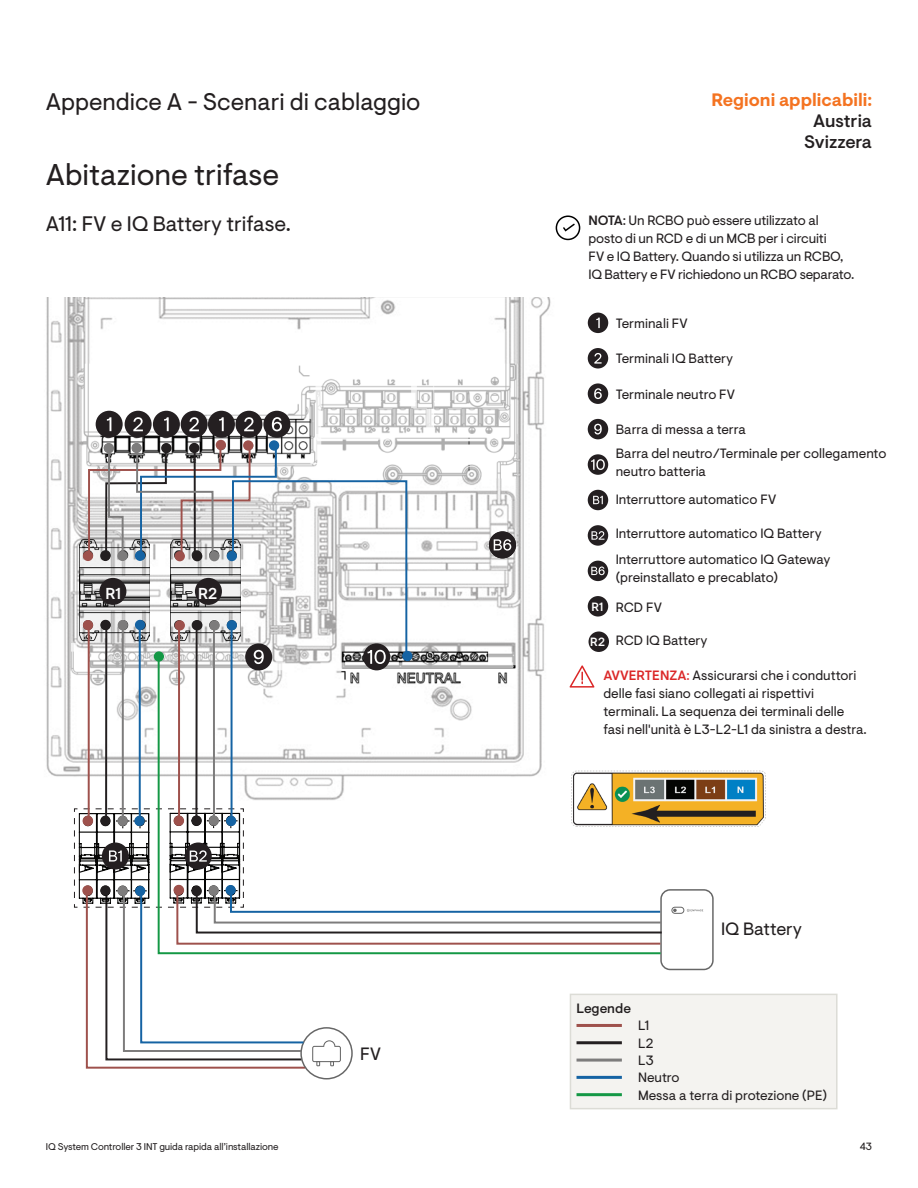
<style>
.page{position:relative;width:918px;height:1188px;background:#fff}
.page>*{position:absolute;margin:0;border:0;box-sizing:border-box;transform-origin:0 0}
.Subheading{font:30px "Enphase Visuelt";color:#231f20}
.Enphase_H1{font:24px "Enphase Visuelt";color:#231f20}
.Enphase_H2{font:21px "Enphase Visuelt";color:#231f20}
.t1{font:700 18px "Enphase Visuelt";color:#f47321}
.t2{font:500 18px/21px "Enphase Visuelt";color:#231f20;text-align:center}
.t3{font:17.85px "Enphase Visuelt";color:#231f20}
.t4{font:500 15.9px "Enphase Visuelt";color:#fff}
.t5{font:13.5px/18px "Enphase Visuelt";color:#231f20}
.t6{font:500 13.5px "Enphase Visuelt";color:#231f20}
.t7{font:500 12px "Enphase Visuelt";color:#fff}
.t8{font:10.5px "Enphase Visuelt";color:#231f20}
.t9{font:9.75px "Enphase Visuelt";letter-spacing:-.01em;color:#231f20}
.s1{font-weight:500}
.s2{font-weight:500;color:#db2828}
.s3{color:#db2828}
</style>
<div class="page">
<div style="left:570px;top:994px;width:268px;height:115px;background:#f4f3f0;border:2px solid #dcdcd6"></div>
<hr style="left:577px;top:1076px;width:45px;height:3px;background:#1563a3">
<hr style="left:577px;top:1093px;width:45px;height:3px;background:#149845">
<div style="left:588px;top:419px;width:20px;height:20px;background:#241f21;border-radius:50%"></div>
<svg style="left:594px;top:424px;width:8px;height:11px"></svg>
<div style="left:588px;top:348px;width:20px;height:21px;background:#241f21;border-radius:50%"></div>
<svg style="left:594px;top:353px;width:8px;height:11px"></svg>
<div style="left:588px;top:454px;width:20px;height:21px;background:#241f21;border-radius:50%"></div>
<svg style="left:591px;top:459px;width:14px;height:11px"></svg>
<div style="left:588px;top:525px;width:20px;height:21px;background:#241f21;border-radius:50%"></div>
<svg style="left:591px;top:531px;width:13px;height:9px"></svg>
<div style="left:588px;top:561px;width:20px;height:20px;background:#241f21;border-radius:50%"></div>
<svg style="left:591px;top:567px;width:14px;height:8px"></svg>
<div style="left:588px;top:490px;width:20px;height:20px;background:#241f21;border-radius:50%"></div>
<svg style="left:593px;top:496px;width:10px;height:8px"></svg>
<div style="left:588px;top:383px;width:20px;height:21px;background:#241f21;border-radius:50%"></div>
<svg style="left:594px;top:388px;width:8px;height:11px"></svg>
<div style="left:588px;top:313px;width:20px;height:20px;background:#241f21;border-radius:50%"></div>
<svg style="left:596px;top:318px;width:4px;height:10px"></svg>
<div style="left:588px;top:596px;width:20px;height:21px;background:#241f21;border-radius:50%"></div>
<div style="left:589px;top:631px;width:20px;height:21px;background:#241f21;border-radius:50%"></div>
<img style="left:46px;top:297px;width:505px;height:503px">
<img style="left:79px;top:535px;width:8px;height:109px">
<div style="left:96px;top:411px;width:27px;height:27px;background:#241f21;border-radius:50%"></div>
<svg style="left:107px;top:417px;width:4px;height:14px"></svg>
<div style="left:153px;top:411px;width:27px;height:27px;background:#241f21;border-radius:50%"></div>
<svg style="left:164px;top:417px;width:5px;height:14px"></svg>
<div style="left:208px;top:411px;width:27px;height:27px;background:#241f21;border-radius:50%"></div>
<svg style="left:219px;top:417px;width:5px;height:14px"></svg>
<div style="left:235px;top:411px;width:27px;height:27px;background:#241f21;border-radius:50%"></div>
<svg style="left:244px;top:417px;width:10px;height:14px"></svg>
<div style="left:83px;top:620px;width:10px;height:10px;background:#9e514c;border-radius:50%"></div>
<div style="left:402px;top:651px;width:10px;height:10px;background:#1563a3;border-radius:50%"></div>
<div style="left:489px;top:531px;width:27px;height:27px;background:#241f21;border-radius:50%"></div>
<svg style="left:494px;top:539px;width:17px;height:12px"></svg>
<div style="left:83px;top:551px;width:10px;height:10px;background:#9e514c;border-radius:50%"></div>
<div style="left:216px;top:440px;width:10px;height:10px;background:#9e514c;border-radius:50%"></div>
<div style="left:243px;top:440px;width:10px;height:11px;background:#9e514c;border-radius:50%"></div>
<div style="left:269px;top:440px;width:10px;height:11px;background:#1563a3;border-radius:50%"></div>
<div style="left:263px;top:411px;width:27px;height:27px;background:#241f21;border-radius:50%"></div>
<svg style="left:272px;top:417px;width:10px;height:14px"></svg>
<svg style="left:157px;top:659px;width:438px;height:149px"></svg>
<hr style="left:105px;top:624px;width:2px;height:197px;background:#231f20">
<hr style="left:88px;top:624px;width:2px;height:196px;background:#9e514c">
<hr style="left:122px;top:625px;width:2px;height:195px;background:#7d7c7c">
<hr style="left:195px;top:624px;width:3px;height:197px;background:#231f20">
<hr style="left:178px;top:624px;width:2px;height:196px;background:#9e514c">
<hr style="left:213px;top:625px;width:2px;height:195px;background:#7d7c7c">
<svg style="left:87px;top:444px;width:321px;height:220px"></svg>
<div style="left:131px;top:443px;width:11px;height:10px;background:#7d7c7c;border-radius:50%"></div>
<div style="left:125px;top:411px;width:27px;height:27px;background:#241f21;border-radius:50%"></div>
<svg style="left:133px;top:417px;width:10px;height:14px"></svg>
<div style="left:181px;top:411px;width:27px;height:27px;background:#241f21;border-radius:50%"></div>
<svg style="left:189px;top:417px;width:10px;height:14px"></svg>
<div style="left:99px;top:578px;width:27px;height:27px;background:#241f21;border-radius:50%"></div>
<div style="left:195px;top:578px;width:27px;height:27px;background:#241f21;border-radius:50%"></div>
<svg style="left:301px;top:1028px;width:51px;height:51px"></svg>
<hr style="left:231px;top:624px;width:2px;height:196px;background:#1563a3">
<svg style="left:74px;top:808px;width:640px;height:262px"></svg>
<div style="left:225px;top:885px;width:11px;height:10px;background:#1563a3;border-radius:50%"></div>
<hr style="left:139px;top:624px;width:2px;height:196px;background:#1563a3">
<div style="left:134px;top:816px;width:11px;height:10px;background:#1563a3;border-radius:50%"></div>
<div style="left:135px;top:886px;width:10px;height:10px;background:#1563a3;border-radius:50%"></div>
<svg style="left:556px;top:215px;width:24px;height:25px"></svg>
<svg style="left:570px;top:665px;width:24px;height:23px"></svg>
<img style="left:570px;top:768px;width:196px;height:58px">
<p class="Enphase_H1" style="left:46px;top:87px;width:376px">Appendice A - Scenari di cablaggio</p>
<p class="Subheading" style="left:46px;top:158px;width:235px">Abitazione trifase</p>
<p class="Enphase_H2" style="left:46px;top:212px;width:246px">A11: FV e IQ Battery trifase.</p>
<p class="t4" style="left:105px;top:584px;width:17px">R1</p>
<p class="t4" style="left:198px;top:584px;width:21px">R2</p>
<p class="t3" style="left:360px;top:1043px;width:22px">FV</p>
<p class="t1" style="left:711px;top:89px;width:162px">Regioni applicabili:</p>
<p class="t2" style="left:804px;top:111px;width:70px">Austria<br>Svizzera</p>
<p class="t5" style="left:589px;top:212px;width:267px"><span class="s1">NOTA</span>: Un RCBO può essere utilizzato al posto di un RCD e di un MCB per i circuiti<br>FV e IQ Battery. Quando si utilizza un RCBO, IQ Battery e FV richiedono un RCBO separato.</p>
<p class="t5" style="left:616px;top:315px;width:73px">Terminali FV</p>
<p class="t5" style="left:616px;top:350px;width:119px">Terminali IQ Battery</p>
<p class="t5" style="left:616px;top:385px;width:121px">Terminale neutro FV</p>
<p class="t5" style="left:616px;top:421px;width:132px">Barra di messa a terra</p>
<p class="t5" style="left:616px;top:445px;width:272px">Barra del neutro/Terminale per collegamento neutro batteria</p>
<p class="t5" style="left:616px;top:490px;width:162px">Interruttore automatico FV</p>
<p class="t5" style="left:616px;top:525px;width:208px">Interruttore automatico IQ Battery</p>
<p class="t5" style="left:616px;top:551px;width:216px">Interruttore automatico IQ Gateway (preinstallato e precablato)</p>
<p class="t7" style="left:592px;top:600px;width:13px">R1</p>
<p class="t5" style="left:616px;top:598px;width:48px">RCD FV</p>
<p class="t7" style="left:590px;top:635px;width:16px">R2</p>
<p class="t5" style="left:616px;top:631px;width:93px">RCD IQ Battery</p>
<p class="t5" style="left:603px;top:667px;width:265px"><span class="s2">AVVERTENZA</span><span class="s3">:</span> Assicurarsi che i conduttori delle fasi siano collegati ai rispettivi terminali. La sequenza dei terminali delle fasi nell'unità è L3-L2-L1 da sinistra a destra.</p>
<p class="t3" style="left:721px;top:918px;width:82px">IQ Battery</p>
<p class="t6" style="left:577px;top:1001px;width:56px">Legende</p>
<p class="t5" style="left:638px;top:1017px;width:13px">L1</p>
<p class="t5" style="left:638px;top:1035px;width:17px">L2</p>
<p class="t5" style="left:638px;top:1069px;width:43px">Neutro</p>
<p class="t5" style="left:638px;top:1052px;width:17px">L3</p>
<p class="t5" style="left:638px;top:1086px;width:191px">Messa a terra di protezione (PE)</p>
<p class="t9" style="left:46px;top:1141px;width:234px">IQ System Controller 3 INT guida rapida all’installazione</p>
<p class="t8" style="left:860px;top:1140px;width:14px">43</p>
</div>
